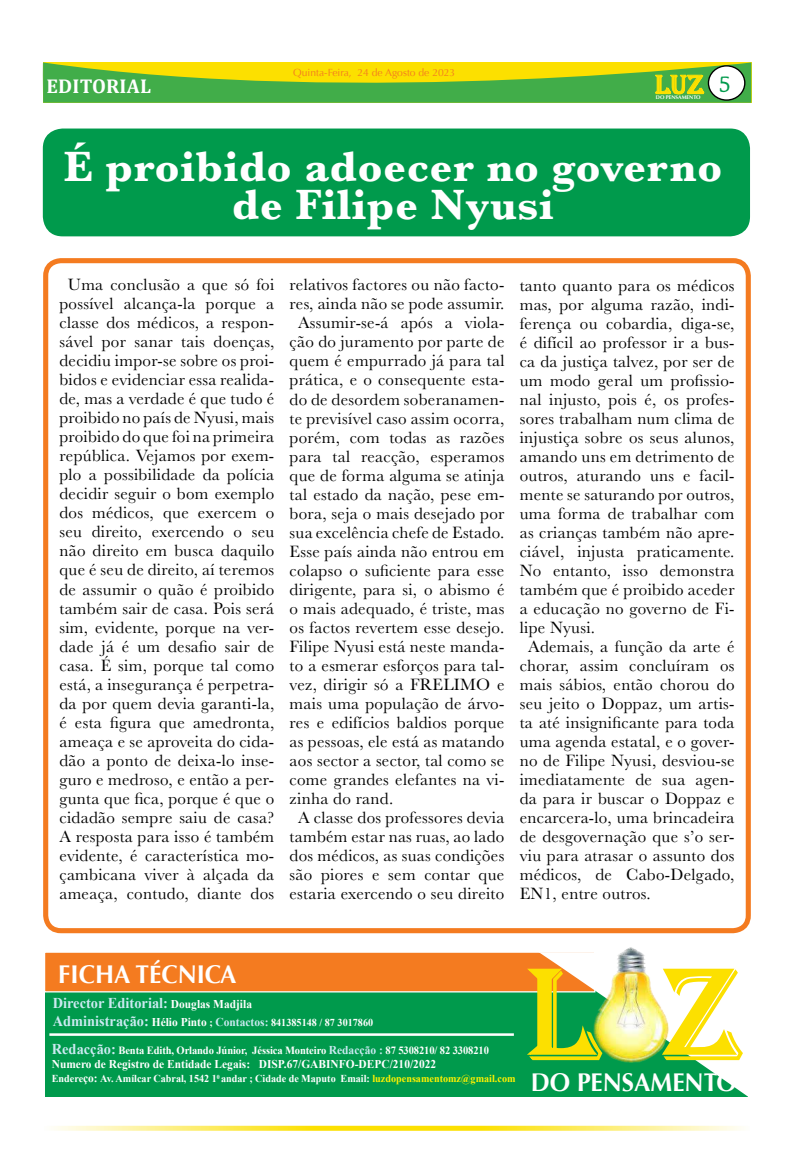
<style>
.page{position:relative;width:794px;height:1163px;background:#fff}
.page>*{position:absolute;margin:0;border:0;box-sizing:border-box;transform-origin:0 0}
.t1{font:134px "Algerian";color:#fce000;scale:.96 1}
.t2{font:700 44px/38px "Baskerville";letter-spacing:.02em;color:#fff;text-align:center}
.t3{font:27.6px "Algerian";color:#fce000}
.t4{font:700 25.6px "Optima";color:#fff;scale:.96 1}
.t5{font:21px "Antihistory";color:#009a4c}
.t6{font:700 20px "Cambria";letter-spacing:.01em;color:#fff}
.t7{font:17px/19px "Baskerville";letter-spacing:.02em;color:#000;text-align:center}
.t8{font:700 15px "Times New Roman";color:#cbeaf1;scale:.96 1}
.t9{font:700 11.9px "Times New Roman";color:#fff;scale:.96 1}
.t10{font:700 11px "Times New Roman";letter-spacing:-.01em;color:#fff;scale:.96 1}
.t11{font:700 10.6px "Times New Roman";color:#fff;scale:.96 1}
.t12{font:10.3px "Optima";color:#f47b20}
.t13{font:700 5.3px "Optima";color:#fff}
.s1{font-size:11.9px;color:#fff}
.s2{font-size:15px;color:#cbeaf1}
.s3{font-size:11.9px}
.s4{font-size:12px;color:#cbeaf1}
.s5{color:#fff200}
</style>
<div class="page">
<svg style="left:42px;top:62px;width:709px;height:41px;background:#87bf2d"></svg>
<svg style="left:54px;top:1125px;width:687px;height:5px;background:#fced75"></svg>
<div style="left:708px;top:66px;width:37px;height:34px;background:#fff;border-radius:50%"></div>
<div style="left:708px;top:65px;width:37px;height:36px;border:1px solid #000;border-radius:50%"></div>
<div style="left:45px;top:974px;width:703px;height:122px;background:#009a4c"></div>
<div style="left:44px;top:951px;width:551px;height:41px;background:#f47b20;border:1px solid #fff"></div>
<hr style="left:49px;top:1033px;width:465px;height:2px;background:#fff">
<svg style="left:524px;top:951px;width:224px;height:146px"></svg>
<img style="left:578px;top:947px;width:92px;height:116px">
<div style="left:43px;top:258px;width:708px;height:675px;border:5px solid #f47b20;border-radius:15px"></div>
<div style="left:43px;top:128px;width:707px;height:108px;background:#009a4c;border-radius:20px"></div>
<p class="t12" style="left:293px;top:66px;width:163px">Quinta-Feira, 24 de Agosto de 2023</p>
<h3 class="t3" style="left:655px;top:69px;width:51px">LUZ</h3>
<p class="t13" style="left:656px;top:94px;width:46px">DO PENSAMENTO</p>
<p class="t6" style="left:46px;top:72px;width:106px">EDITORIAL</p>
<p class="t5" style="left:719px;top:71px;width:13px">5</p>
<h2 class="t2" style="left:64px;top:148px;width:659px">É proibido adoecer no governo de Filipe Nyusi</h2>
<p class="t7" style="left:59px;top:275px;width:216px">Uma conclusão a que só foi possível alcança-la porque a classe dos médicos, a respon&shy;sável por sanar tais doenças, decidiu impor-se sobre os proi&shy;bidos e evidenciar essa realida&shy;de, mas a verdade é que tudo é proibido no país de Nyusi, mais proibido do que foi na primeira república. Vejamos por exem&shy;plo a possibilidade da polícia decidir seguir o bom exemplo dos médicos, que exercem o seu direito, exercendo o seu não direito em busca daquilo que é seu de direito, aí teremos de assumir o quão é proibido também sair de casa. Pois será sim, evidente, porque na ver&shy;dade já é um desafio sair de casa. É sim, porque tal como está, a insegurança é perpetra&shy;da por quem devia garanti-la, é esta figura que amedronta, ameaça e se aproveita do cida&shy;dão a ponto de deixa-lo inse&shy;guro e medroso, e então a per&shy;gunta que fica, porque é que o cidadão sempre saiu de casa?<br>A resposta para isso é também evidente, é característica mo&shy;çambicana viver à alçada da ameaça, contudo, diante dos</p>
<p class="t7" style="left:289px;top:275px;width:216px">relativos factores ou não facto-</p>
<p class="t7" style="left:289px;top:294px;width:216px">res, ainda não se pode assumir.</p>
<p class="t7" style="left:298px;top:313px;width:208px">Assumir-se-á após a viola-</p>
<p class="t7" style="left:289px;top:332px;width:216px">ção do juramento por parte de</p>
<p class="t7" style="left:289px;top:351px;width:216px">quem é empurrado já para tal</p>
<p class="t7" style="left:289px;top:370px;width:216px">prática, e o consequente esta-</p>
<p class="t7" style="left:289px;top:389px;width:216px">do de desordem soberanamen-</p>
<p class="t7" style="left:289px;top:408px;width:216px">te previsível caso assim ocorra,</p>
<p class="t7" style="left:289px;top:427px;width:216px">porém, com todas as razões</p>
<p class="t7" style="left:289px;top:447px;width:216px">para tal reacção, esperamos</p>
<p class="t7" style="left:289px;top:466px;width:216px">que de forma alguma se atinja</p>
<p class="t7" style="left:289px;top:485px;width:216px">tal estado da nação, pese em-</p>
<p class="t7" style="left:289px;top:504px;width:216px">bora, seja o mais desejado por</p>
<p class="t7" style="left:289px;top:523px;width:216px">sua excelência chefe de Estado.</p>
<p class="t7" style="left:289px;top:542px;width:216px">Esse país ainda não entrou em</p>
<p class="t7" style="left:289px;top:561px;width:216px">colapso o suficiente para esse</p>
<p class="t7" style="left:289px;top:580px;width:216px">dirigente, para si, o abismo é</p>
<p class="t7" style="left:289px;top:599px;width:216px">o mais adequado, é triste, mas</p>
<p class="t7" style="left:289px;top:618px;width:216px">os factos revertem esse desejo.</p>
<p class="t7" style="left:289px;top:637px;width:216px">Filipe Nyusi está neste manda-</p>
<p class="t7" style="left:289px;top:656px;width:216px">to a esmerar esforços para tal-</p>
<p class="t7" style="left:289px;top:675px;width:216px">vez, dirigir só a FRELIMO e</p>
<p class="t7" style="left:289px;top:694px;width:216px">mais uma população de árvo-</p>
<p class="t7" style="left:289px;top:713px;width:216px">res e edifícios baldios porque</p>
<p class="t7" style="left:289px;top:732px;width:216px">as pessoas, ele está as matando</p>
<p class="t7" style="left:289px;top:751px;width:216px">aos sector a sector, tal como se</p>
<p class="t7" style="left:289px;top:770px;width:216px">come grandes elefantes na vi-</p>
<p class="t7" style="left:289px;top:789px;width:105px">zinha do rand.</p>
<p class="t7" style="left:298px;top:808px;width:208px">A classe dos professores devia</p>
<p class="t7" style="left:289px;top:827px;width:216px">também estar nas ruas, ao lado</p>
<p class="t7" style="left:289px;top:846px;width:216px">dos médicos, as suas condições</p>
<p class="t7" style="left:289px;top:865px;width:216px">são piores e sem contar que</p>
<p class="t7" style="left:289px;top:884px;width:216px">estaria exercendo o seu direito</p>
<p class="t7" style="left:520px;top:276px;width:216px">tanto quanto para os médicos</p>
<p class="t7" style="left:520px;top:295px;width:216px">mas, por alguma razão, indi-</p>
<p class="t7" style="left:520px;top:314px;width:216px">ferença ou cobardia, diga-se,</p>
<p class="t7" style="left:520px;top:333px;width:216px">é difícil ao professor ir a bus-</p>
<p class="t7" style="left:520px;top:352px;width:216px">ca da justiça talvez, por ser de</p>
<p class="t7" style="left:520px;top:371px;width:216px">um modo geral um profissio-</p>
<p class="t7" style="left:520px;top:390px;width:216px">nal injusto, pois é, os profes-</p>
<p class="t7" style="left:520px;top:409px;width:216px">sores trabalham num clima de</p>
<p class="t7" style="left:520px;top:428px;width:216px">injustiça sobre os seus alunos,</p>
<p class="t7" style="left:520px;top:447px;width:216px">amando uns em detrimento de</p>
<p class="t7" style="left:520px;top:466px;width:216px">outros, aturando uns e facil-</p>
<p class="t7" style="left:520px;top:485px;width:216px">mente se saturando por outros,</p>
<p class="t7" style="left:520px;top:504px;width:216px">uma forma de trabalhar com</p>
<p class="t7" style="left:520px;top:523px;width:216px">as crianças também não apre-</p>
<p class="t7" style="left:520px;top:542px;width:216px">ciável, injusta praticamente.</p>
<p class="t7" style="left:520px;top:561px;width:216px">No entanto, isso demonstra</p>
<p class="t7" style="left:520px;top:580px;width:216px">também que é proibido aceder</p>
<p class="t7" style="left:520px;top:599px;width:216px">a educação no governo de Fi-</p>
<p class="t7" style="left:520px;top:618px;width:77px">lipe Nyusi.</p>
<p class="t7" style="left:528px;top:637px;width:208px">Ademais, a função da arte é</p>
<p class="t7" style="left:520px;top:656px;width:216px">chorar, assim concluíram os</p>
<p class="t7" style="left:520px;top:675px;width:216px">mais sábios, então chorou do</p>
<p class="t7" style="left:520px;top:694px;width:216px">seu jeito o Doppaz, um artis-</p>
<p class="t7" style="left:520px;top:713px;width:216px">ta até insignificante para toda</p>
<p class="t7" style="left:520px;top:732px;width:216px">uma agenda estatal, e o gover-</p>
<p class="t7" style="left:520px;top:751px;width:216px">no de Filipe Nyusi, desviou-se</p>
<p class="t7" style="left:520px;top:770px;width:216px">imediatamente de sua agen-</p>
<p class="t7" style="left:520px;top:789px;width:216px">da para ir buscar o Doppaz e</p>
<p class="t7" style="left:520px;top:808px;width:216px">encarcera-lo, uma brincadeira</p>
<p class="t7" style="left:520px;top:827px;width:216px">de desgovernação que s’o ser-</p>
<p class="t7" style="left:520px;top:846px;width:216px">viu para atrasar o assunto dos</p>
<p class="t7" style="left:520px;top:865px;width:216px">médicos, de Cabo-Delgado,</p>
<p class="t7" style="left:520px;top:884px;width:133px">EN1, entre outros.</p>
<h3 class="t4" style="left:58px;top:959px;width:187px">FICHA TÉCNICA</h3>
<p class="t8" style="left:53px;top:992px;width:209px">Director Editorial: <span class="s1">Douglas Madjila</span></p>
<p class="t11" style="left:53px;top:1014px;width:335px"><span class="s2">Administração:</span> <span class="s3">Hélio Pinto</span> ; <span class="s4">Contactos:</span> 841385148 / 87 3017860</p>
<p class="t10" style="left:52px;top:1041px;width:457px"><span class="s2">Redacção:</span> Benta Edith, Orlando Júnior, Jéssica Monteiro <span class="s4">Redacção :</span> 87 5308210/ 82 3308210</p>
<p class="t9" style="left:52px;top:1055px;width:402px">Numero de Registro de Entidade Legais: DISP.67/GABINFO-DEPC/210/2022</p>
<p class="t11" style="left:52px;top:1070px;width:484px">Endere<span class="s3">ço:</span> Av. Amílcar Cabral, 1542 1<sup>0</sup> andar ; Cidade de Maputo Email: <span class="s5">luzdopensamentomz@gmail.com</span></p>
<h1 class="t1" style="left:527px;top:939px;width:75px">L</h1>
<h3 class="t4" style="left:531px;top:1066px;width:216px">DO PENSAMENTO</h3>
<h1 class="t1" style="left:661px;top:939px;width:87px">Z</h1>
</div>
